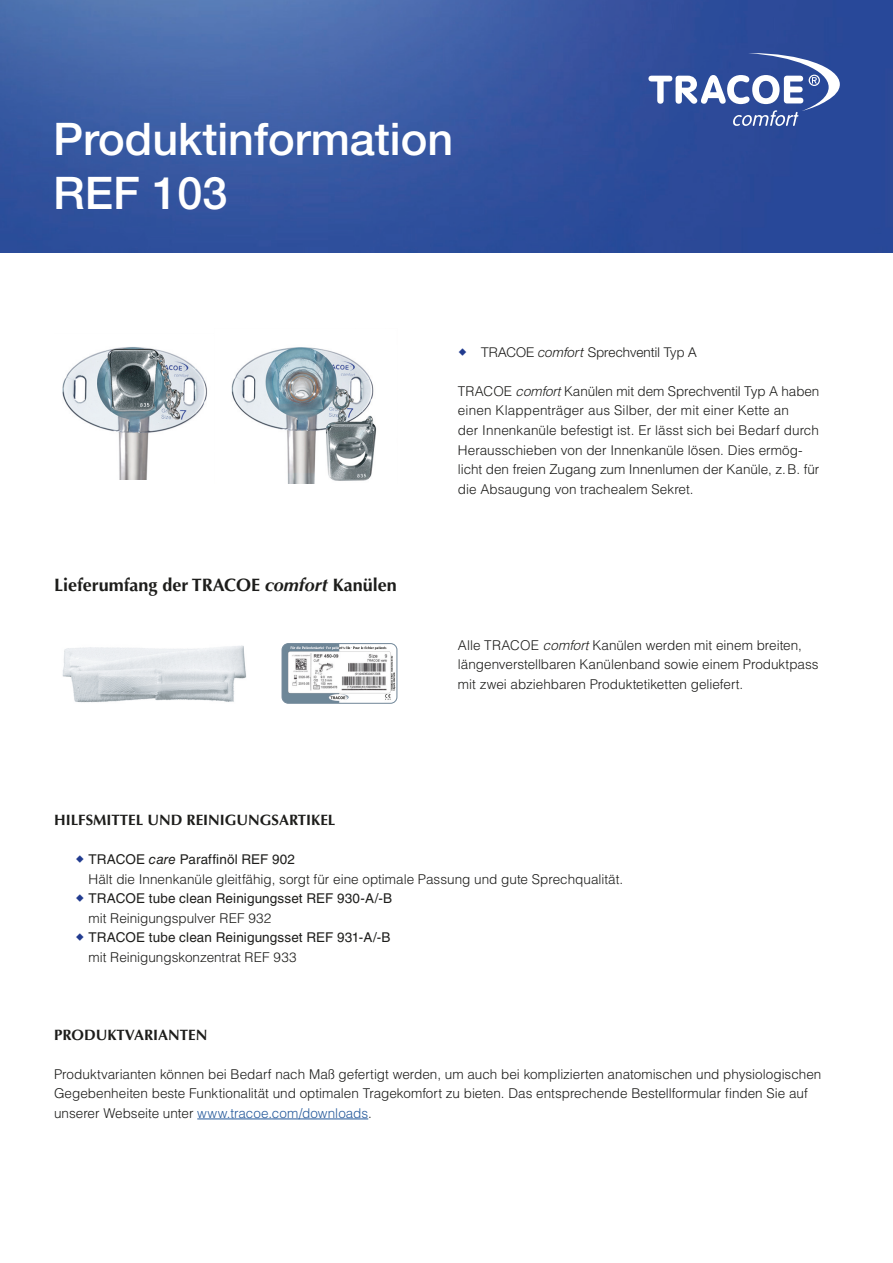
<style>
.page{position:relative;width:893px;height:1263px;background:#fff}
.page>*{position:absolute;margin:0;border:0;box-sizing:border-box;transform-origin:0 0}
.t1{font:500 45px/54px "Helvetica Neue LT Pro";color:#fff}
.Allgemein_-_Head{font:700 18px "Optima LT Std";color:#1d1d1b}
.Produkt_-_Head{font:700 15px "Optima LT Std";color:#1d1d1b}
.Produkt_-_Head-2{font:300 13.5px/19.5px "Helvetica LT Std";color:#1d1d1b}
.Produkt_-_Copy_Aufzä{font:300 13.5px/19.5px "Helvetica LT Std";color:#1d1d1b}
.Produkt_-_Copy_Aufzä-2{font:300 13.5px "Helvetica Neue LT Pro";letter-spacing:.01em;color:#1d1d1b}
.s1{font-style:italic}
.s2{font-weight:400}
.s3{font-weight:400;font-style:italic}
.s4{color:#275b9c}
</style>
<div class="page">
<img style="left:0;top:0;width:893px;height:253px">
<svg style="left:648px;top:53px;width:192px;height:73px"></svg>
<hr style="left:197px;top:1118px;width:171px;height:1px;background:#275b9c">
<img style="left:62px;top:645px;width:184px;height:58px">
<img style="left:282px;top:645px;width:115px;height:58px">
<div style="left:282px;top:643px;width:115px;height:60px;border:1px solid #718799;border-radius:6px"></div>
<img style="left:62px;top:347px;width:145px;height:133px">
<img style="left:231px;top:347px;width:146px;height:137px">
<p class="t1" style="left:53px;top:112px;width:402px">Produktinformation<br>REF 103</p>
<p class="Allgemein_-_Head" style="left:54px;top:574px;width:344px">Lieferumfang der TRACOE <span class="s1">comfort</span> Kanülen</p>
<p class="Produkt_-_Copy_Aufzä-2" style="left:481px;top:344px;width:217px">TRACOE <span class="s1">comfort</span> Sprechventil Typ A</p>
<p class="Produkt_-_Copy_Aufzä" style="left:458px;top:381px;width:363px">TRACOE <span class="s1">comfort</span> Kanülen mit dem Sprechventil Typ A haben einen Klappenträger aus Silber, der mit einer Kette an<br>der Innenkanüle befestigt ist. Er lässt sich bei Bedarf durch Herausschieben von der Innenkanüle lösen. Dies ermög&shy;licht den freien Zugang zum Innenlumen der Kanüle, z.B. für die Absaugung von trachealem Sekret.</p>
<p class="Produkt_-_Copy_Aufzä" style="left:458px;top:635px;width:362px">Alle TRACOE <span class="s1">comfort</span> Kanülen werden mit einem breiten, längenverstellbaren Kanülenband sowie einem Produktpass mit zwei abziehbaren Produktetiketten geliefert.</p>
<p class="Produkt_-_Head" style="left:54px;top:811px;width:283px">HILFSMITTEL UND REINIGUNGSARTIKEL</p>
<p class="Produkt_-_Head-2" style="left:88px;top:849px;width:536px"><span class="s2">TRACOE</span> <span class="s3">care</span> <span class="s2">Paraffinöl REF 902<br></span>Hält die Innenkanüle gleitfähig, sorgt für eine optimale Passung und gute Sprechqualität.<br><span class="s2">TRACOE tube clean Reinigungsset REF 930-A/-B<br></span>mit Reinigungspulver REF 932<br><span class="s2">TRACOE tube clean Reinigungsset REF 931-A/-B<br></span>mit Reinigungskonzentrat REF 933</p>
<p class="Produkt_-_Head" style="left:54px;top:1026px;width:155px">PRODUKTVARIANTEN</p>
<p class="Produkt_-_Head-2" style="left:54px;top:1064px;width:769px">Produktvarianten können bei Bedarf nach Maß gefertigt werden, um auch bei komplizierten anatomischen und physiologischen<br>Gegebenheiten beste Funktionalität und optimalen Tragekomfort zu bieten. Das entsprechende Bestellformular finden Sie auf unserer Webseite unter <span class="s4">www.tracoe.com/downloads</span>.</p>
</div>
